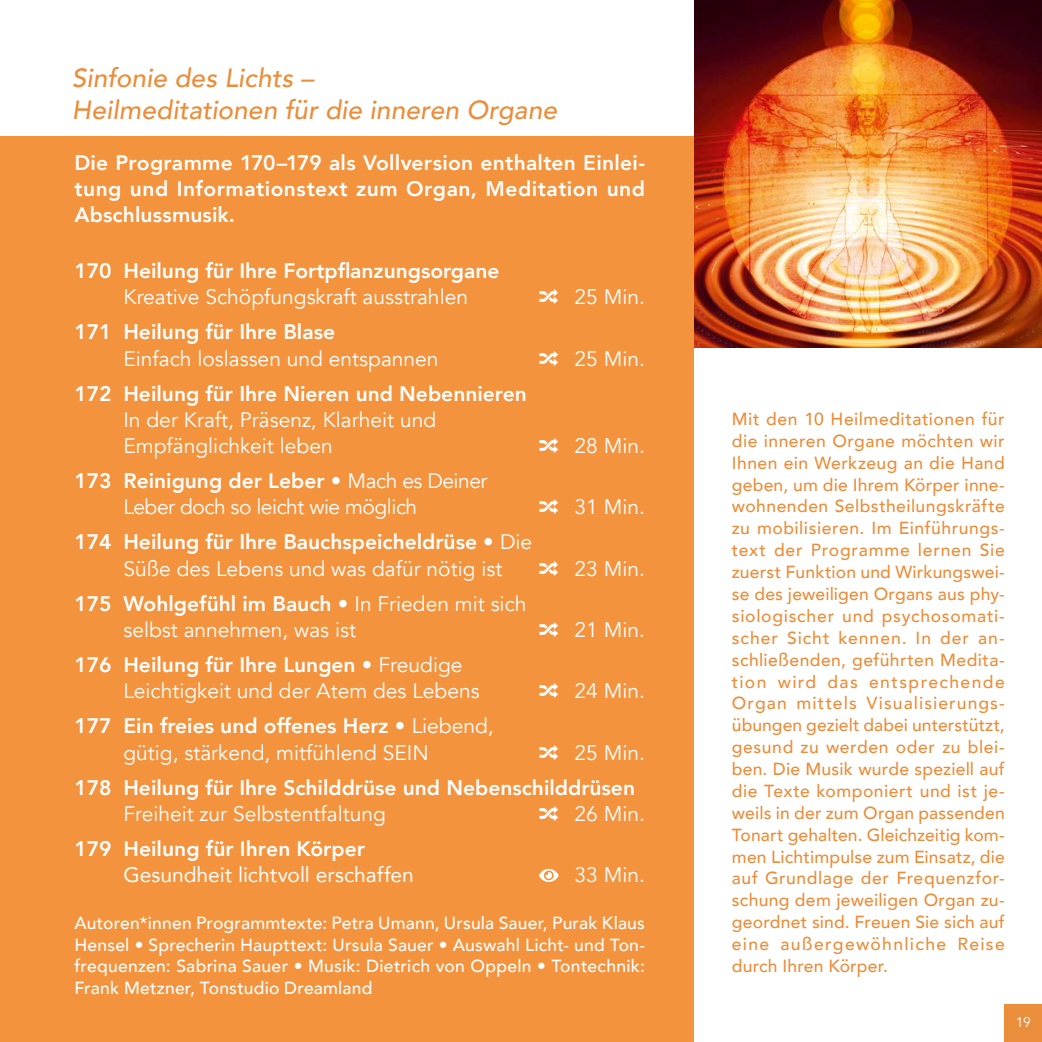
<style>
.page{position:relative;width:1042px;height:1042px;background:#f3933d}
.page>*{position:absolute;margin:0;border:0;box-sizing:border-box;transform-origin:0 0}
.t1{font:italic 500 26.25px/31.5px "Avenir";letter-spacing:.005em;color:#ea8e3b}
.t2{font:21px/26.2px "Avenir";color:#fff}
.t3{font:800 21px/26.2px "Avenir";color:#fff;text-align:justify}
.t4{font:21px/26.2px "Avenir";letter-spacing:-.025em;color:#fff}
.t5{font:21px "Avenir";color:#fff}
.t6{font:500 17.5px/21.9px "Avenir";letter-spacing:.07em;color:#ea8e3b;text-align:justify}
.t7{font:500 17.5px/21.9px "Avenir";letter-spacing:.015em;color:#fff;text-align:justify}
.t8{font:14px "Avenir";color:#fff}
.s1{font-weight:800}
.s2{font-weight:400}
</style>
<div class="page">
<div style="left:694px;top:347px;width:348px;height:695px;background:#fff"></div>
<div style="left:0;top:0;width:694px;height:136px;background:#fff"></div>
<div style="left:1005px;top:1005px;width:37px;height:37px;background:#ea8e3b"></div>
<img style="left:694px;top:0;width:348px;height:347px">
<svg style="left:539px;top:869px;width:20px;height:13px"></svg>
<h1 class="t1" style="left:72px;top:63px;width:487px">Sinfonie des Lichts –<br>Heilmeditationen für die inneren Organe</h1>
<p class="t3" style="left:74px;top:149px;width:572px">Die Programme 170–179 als Vollversion enthalten Einlei&shy;tung und Informationstext zum Organ, Meditation und Abschlussmusik.</p>
<p class="t3" style="left:74px;top:258px;width:427px">170 Heilung für Ihre Fortpflanzungsorgane</p>
<p class="t2" style="left:123px;top:284px;width:346px">Kreative Schöpfungskraft ausstrahlen</p>
<p class="t2" style="left:574px;top:284px;width:72px">25 Min.</p>
<p class="t3" style="left:74px;top:319px;width:262px">171 Heilung für Ihre Blase</p>
<p class="t2" style="left:123px;top:346px;width:317px">Einfach loslassen und entspannen</p>
<p class="t2" style="left:574px;top:346px;width:72px">25 Min.</p>
<p class="t3" style="left:74px;top:380px;width:454px">172 Heilung für Ihre Nieren und Nebennieren</p>
<p class="t2" style="left:123px;top:407px;width:314px">In der Kraft, Präsenz, Klarheit und<br>Empfänglichkeit leben</p>
<p class="t2" style="left:574px;top:433px;width:72px">28 Min.</p>
<p class="t4" style="left:123px;top:468px;width:366px;text-indent:-49px"><span class="s1">173 Reinigung der Leber •</span> Mach es Deiner<br>Leber doch so leicht wie möglich</p>
<p class="t3" style="left:123px;top:529px;width:410px;text-indent:-49px">174 Heilung für Ihre Bauchspeicheldrüse • <span class="s2">Die<br>Süße des Lebens und was dafür nötig ist</span></p>
<p class="t2" style="left:123px;top:591px;width:404px;text-indent:-49px"><span class="s1">175 Wohlgefühl im Bauch •</span> In Frieden mit sich selbst annehmen, was ist</p>
<p class="t2" style="left:123px;top:652px;width:358px;text-indent:-49px"><span class="s1">176 Heilung für Ihre Lungen •</span> Freudige<br>Leichtigkeit und der Atem des Lebens</p>
<p class="t2" style="left:574px;top:494px;width:72px">31 Min.</p>
<p class="t2" style="left:574px;top:556px;width:72px">23 Min.</p>
<p class="t2" style="left:574px;top:617px;width:72px">21 Min.</p>
<p class="t2" style="left:574px;top:678px;width:72px">24 Min.</p>
<p class="t2" style="left:123px;top:713px;width:372px;text-indent:-49px"><span class="s1">177 Ein freies und offenes Herz •</span> Liebend, gütig, stärkend, mitfühlend SEIN</p>
<p class="t2" style="left:574px;top:739px;width:72px">25 Min.</p>
<p class="t3" style="left:74px;top:774px;width:562px">178 Heilung für Ihre Schilddrüse und Nebenschilddrüsen</p>
<p class="t2" style="left:123px;top:801px;width:264px">Freiheit zur Selbstentfaltung</p>
<p class="t2" style="left:574px;top:801px;width:72px">26 Min.</p>
<p class="t3" style="left:74px;top:835px;width:292px">179 Heilung für Ihren Körper</p>
<p class="t5" style="left:123px;top:858px;width:292px">Gesundheit lichtvoll erschaffen</p>
<p class="t2" style="left:574px;top:862px;width:72px">33 Min.</p>
<p class="t7" style="left:74px;top:910px;width:572px">Autoren*innen Programmtexte: Petra Umann, Ursula Sauer, Purak Klaus Hensel • Sprecherin Haupttext: Ursula Sauer • Auswahl Licht- und Ton&shy;frequenzen: Sabrina Sauer • Musik: Dietrich von Oppeln • Tontechnik:<br>Frank Metzner, Tonstudio Dreamland</p>
<p class="t6" style="left:732px;top:407px;width:274px">Mit den 10 Heilmeditationen für die inneren Organe möchten wir Ihnen ein Werkzeug an die Hand geben, um die Ihrem Körper inne&shy;wohnenden Selbstheilungskräfte zu mobilisieren. Im Einführungs&shy;text der Programme lernen Sie zuerst Funktion und Wirkungswei&shy;se des jeweiligen Organs aus phy&shy;siologischer und psychosomati&shy;scher Sicht kennen. In der an&shy;schließenden, geführten Medita&shy;tion wird das entsprechende Organ mittels Visualisierungs&shy;übungen gezielt dabei unterstützt, gesund zu werden oder zu blei&shy;ben. Die Musik wurde speziell auf die Texte komponiert und ist je&shy;weils in der zum Organ passenden Tonart gehalten. Gleichzeitig kom&shy;men Lichtimpulse zum Einsatz, die auf Grundlage der Frequenzfor&shy;schung dem jeweiligen Organ zu&shy;geordnet sind. Freuen Sie sich auf eine außergewöhnliche Reise durch Ihren Körper.</p>
<p class="t8" style="left:1016px;top:1014px;width:16px">19</p>
</div>
